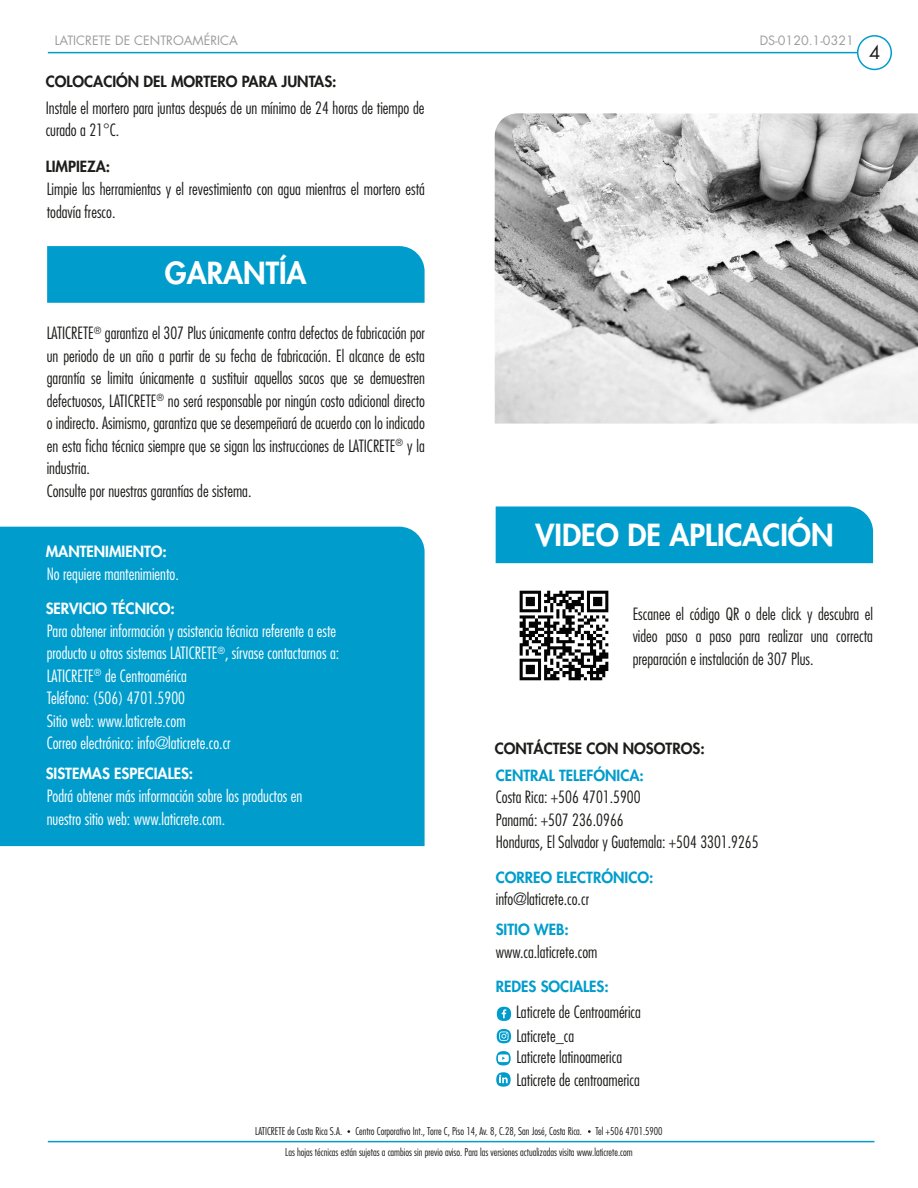
<style>
.page{position:relative;width:918px;height:1188px;background:#fff}
.page>*{position:absolute;margin:0;border:0;box-sizing:border-box;transform-origin:0 0}
.t1{font:800 29.7px "Futura";color:#fff}
.t2{font:18.15px "Futura";color:#1d1d1b}
.t3{font:300 condensed 16.5px/22.5px "Futura";color:#1d1d1b}
.t4{font:300 condensed 16.5px/22.5px "Futura";color:#fff}
.t5{font:800 15px "Futura";color:#1d1d1b}
.t6{font:800 15px "Futura";color:#009dcc}
.t7{font:800 15px "Futura";color:#fff}
.t8{font:12.6px "Futura";color:#9d9d9c}
.t9{font:300 condensed 10.5px "Futura";color:#1d1d1b}
</style>
<div class="page">
<hr style="left:48px;top:52px;width:810px;height:1px;background:#009dcc">
<hr style="left:48px;top:1141px;width:827px;height:1px;background:#009dcc">
<div style="left:857px;top:35px;width:35px;height:35px;border:2px solid #009dcc;border-radius:50%"></div>
<div style="left:496px;top:506px;width:377px;height:57px;background:#009dcc"></div>
<div style="left:47px;top:246px;width:378px;height:57px;background:#009dcc"></div>
<div style="left:0;top:527px;width:425px;height:319px;background:#009dcc"></div>
<svg style="left:497px;top:1029px;width:14px;height:14px"></svg>
<svg style="left:499px;top:1032px;width:10px;height:9px"></svg>
<div style="left:497px;top:1007px;width:14px;height:14px;background:#009dcc;border-radius:50%"></div>
<svg style="left:502px;top:1009px;width:4px;height:9px"></svg>
<svg style="left:496px;top:1051px;width:15px;height:14px"></svg>
<svg style="left:496px;top:1072px;width:15px;height:15px"></svg>
<svg style="left:498px;top:1054px;width:11px;height:8px"></svg>
<svg style="left:499px;top:1075px;width:9px;height:8px"></svg>
<img style="left:495px;top:113px;width:423px;height:311px">
<img style="left:519px;top:590px;width:90px;height:91px">
<p class="t8" style="left:55px;top:33px;width:185px">LATICRETE DE CENTROAMÉRICA</p>
<p class="t8" style="left:760px;top:33px;width:96px">DS-0120.1-0321</p>
<p class="t5" style="left:46px;top:72px;width:292px">COLOCACIÓN DEL MORTERO PARA JUNTAS:</p>
<p class="t3" style="left:46px;top:96px;width:380px">Instale el mortero para juntas después de un mínimo de 24 horas de tiempo de curado a 21°C.</p>
<p class="t5" style="left:46px;top:157px;width:66px">LIMPIEZA:</p>
<p class="t3" style="left:47px;top:178px;width:380px">Limpie las herramientas y el revestimiento con agua mientras el mortero está todavía fresco.</p>
<h1 class="t1" style="left:165px;top:254px;width:143px">GARANTÍA</h1>
<p class="t3" style="left:47px;top:322px;width:380px">LATICRETE<sup>®</sup> garantiza el 307 Plus únicamente contra defectos de fabricación por un periodo de un año a partir de su fecha de fabricación. El alcance de esta garantía se limita únicamente a sustituir aquellos sacos que se demuestren defectuosos, LATICRETE<sup>®</sup> no será responsable por ningún costo adicional directo o indirecto. Asimismo, garantiza que se desempeñará de acuerdo con lo indicado en esta ficha técnica siempre que se sigan las instrucciones de LATICRETE<sup>®</sup> y la industria.<br>Consulte por nuestras garantías de sistema.</p>
<p class="t7" style="left:46px;top:542px;width:123px">MANTENIMIENTO:</p>
<p class="t4" style="left:47px;top:562px;width:134px">No requiere mantenimiento.</p>
<h1 class="t1" style="left:536px;top:516px;width:299px">VIDEO DE APLICACIÓN</h1>
<p class="t2" style="left:869px;top:41px;width:13px">4</p>
<p class="t7" style="left:46px;top:599px;width:131px">SERVICIO TÉCNICO:</p>
<p class="t4" style="left:47px;top:619px;width:294px">Para obtener información y asistencia técnica referente a este producto u otros sistemas LATICRETE<sup>®</sup>, sírvase contactarnos a:<br>LATICRETE<sup>®</sup> de Centroamérica<br>Teléfono: (506) 4701.5900<br>Sitio web: www.laticrete.com<br>Correo electrónico: info@laticrete.co.cr</p>
<p class="t7" style="left:46px;top:764px;width:149px">SISTEMAS ESPECIALES:</p>
<p class="t4" style="left:47px;top:785px;width:257px">Podrá obtener más información sobre los productos en nuestro sitio web: www.laticrete.com.</p>
<p class="t3" style="left:633px;top:602px;width:242px;text-align:justify">Escanee el código QR o dele click y descubra el video paso a paso para realizar una correcta preparación e instalación de 307 Plus.</p>
<p class="t5" style="left:495px;top:739px;width:211px">CONTÁCTESE CON NOSOTROS:</p>
<p class="t6" style="left:496px;top:766px;width:150px">CENTRAL TELEFÓNICA:</p>
<p class="t3" style="left:496px;top:786px;width:264px">Costa Rica: +506 4701.5900<br>Panamá: +507 236.0966<br>Honduras, El Salvador y Guatemala: +504 3301.9265</p>
<p class="t6" style="left:496px;top:868px;width:159px">CORREO ELECTRÓNICO:</p>
<p class="t3" style="left:496px;top:888px;width:95px">info@laticrete.co.cr</p>
<p class="t6" style="left:496px;top:920px;width:74px">SITIO WEB:</p>
<p class="t3" style="left:496px;top:940px;width:103px">www.ca.laticrete.com</p>
<p class="t6" style="left:496px;top:977px;width:115px">REDES SOCIALES:</p>
<p class="t3" style="left:516px;top:1001px;width:126px">Laticrete de Centroamérica</p>
<p class="t3" style="left:516px;top:1025px;width:107px;line-height:21px">Laticrete_ca<br>Laticrete latinoamerica</p>
<p class="t3" style="left:516px;top:1068px;width:125px">Laticrete de centroamerica</p>
<p class="t9" style="left:255px;top:1125px;width:88px">LATICRETE de Costa Rica S.A.</p>
<p class="t9" style="left:355px;top:1125px;width:228px">Centro Corporativo Int., Torre C, Piso 14, Av. 8, C.28, San José, Costa Rica.</p>
<p class="t9" style="left:595px;top:1125px;width:69px">Tel +506 4701.5900</p>
<p class="t9" style="left:285px;top:1146px;width:349px">Las hojas técnicas están sujetas a cambios sin previo aviso. Para las versiones actualizadas visita www.laticrete.com</p>
</div>
